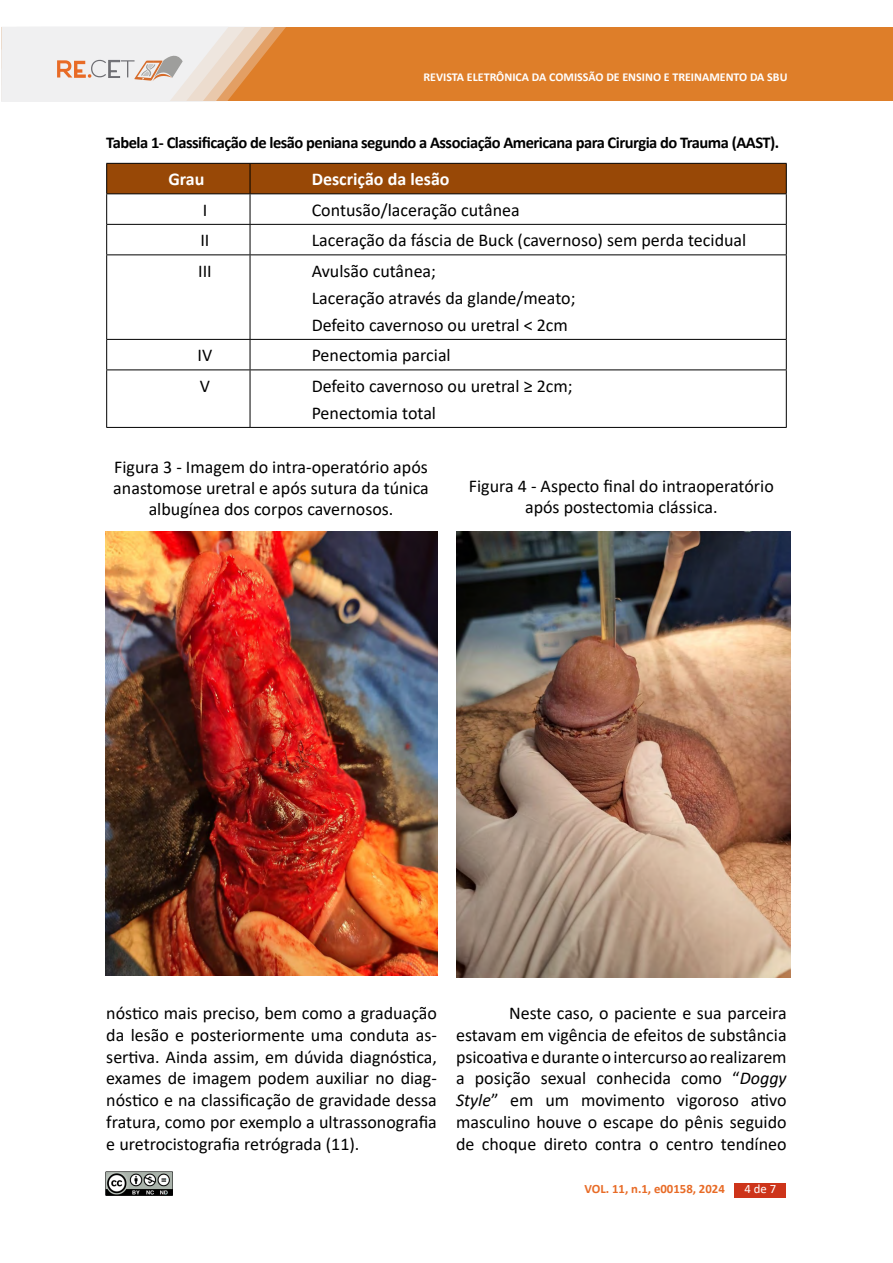
<style>
.page{position:relative;width:893px;height:1263px;background:#fff}
.page>*{position:absolute;margin:0;border:0;box-sizing:border-box;transform-origin:0 0}
.t1{font:18px/21.8px "Calibri";color:#000;text-align:justify}
.t2{font:700 18px "Calibri";color:#fff}
.t3{font:700 16.5px "Calibri";letter-spacing:-.03em;color:#000}
.t4{font:700 12.75px "Calibri";color:#e86b26}
.t5{font:12.75px "Calibri";color:#fff}
.t6{font:700 12px "Calibri";color:#fff}
.s1{font-style:italic}
</style>
<div class="page">
<div style="left:1px;top:28px;width:892px;height:73px;background:#de7e29"></div>
<svg style="left:1px;top:27px;width:285px;height:74px;background:#ead9cb"></svg>
<img style="left:105px;top:1171px;width:68px;height:25px">
<div style="left:734px;top:1183px;width:52px;height:14px;background:#cd341a"></div>
<hr style="left:106px;top:224px;width:144px;height:1px;background:#000">
<hr style="left:250px;top:224px;width:537px;height:1px;background:#000">
<hr style="left:106px;top:254px;width:144px;height:1px;background:#000">
<hr style="left:250px;top:254px;width:537px;height:1px;background:#000">
<hr style="left:106px;top:339px;width:144px;height:1px;background:#000">
<hr style="left:250px;top:339px;width:537px;height:1px;background:#000">
<hr style="left:106px;top:369px;width:144px;height:1px;background:#000">
<hr style="left:250px;top:369px;width:537px;height:1px;background:#000">
<hr style="left:106px;top:427px;width:144px;height:1px;background:#000">
<hr style="left:250px;top:427px;width:537px;height:1px;background:#000">
<hr style="left:106px;top:194px;width:1px;height:30px;background:#000">
<svg style="left:106px;top:225px;width:1px;height:29px"></svg>
<hr style="left:106px;top:255px;width:1px;height:84px;background:#000">
<svg style="left:106px;top:340px;width:1px;height:29px"></svg>
<hr style="left:106px;top:370px;width:1px;height:57px;background:#000">
<svg style="left:106px;top:163px;width:681px;height:31px;background:#904406"></svg>
<hr style="left:250px;top:194px;width:1px;height:30px;background:#000">
<hr style="left:786px;top:194px;width:1px;height:30px;background:#000">
<svg style="left:250px;top:225px;width:1px;height:29px"></svg>
<svg style="left:786px;top:225px;width:1px;height:29px"></svg>
<hr style="left:250px;top:255px;width:1px;height:84px;background:#000">
<hr style="left:786px;top:255px;width:1px;height:84px;background:#000">
<svg style="left:250px;top:340px;width:1px;height:29px"></svg>
<svg style="left:786px;top:340px;width:1px;height:29px"></svg>
<hr style="left:250px;top:370px;width:1px;height:57px;background:#000">
<hr style="left:786px;top:370px;width:1px;height:57px;background:#000">
<img style="left:105px;top:532px;width:333px;height:444px">
<img style="left:456px;top:532px;width:334px;height:445px">
<p class="t6" style="left:423px;top:69px;width:366px">REVISTA ELETRÔNICA DA COMISSÃO DE ENSINO E TREINAMENTO DA SBU</p>
<p class="t3" style="left:106px;top:131px;width:674px">Tabela 1- Classificação de lesão peniana segundo a Associação Americana para Cirurgia do Trauma (AAST).</p>
<p class="t2" style="left:168px;top:167px;width:38px">Grau</p>
<p class="t2" style="left:312px;top:167px;width:139px">Descrição da lesão</p>
<p class="t1" style="left:203px;top:199px;width:6px">I</p>
<p class="t1" style="left:312px;top:199px;width:210px">Contusão/laceração cutânea</p>
<p class="t1" style="left:200px;top:229px;width:11px">II</p>
<p class="t1" style="left:312px;top:229px;width:436px">Laceração da fáscia de Buck (cavernoso) sem perda tecidual</p>
<p class="t1" style="left:198px;top:260px;width:15px">III</p>
<p class="t1" style="left:312px;top:257px;width:265px;line-height:27px;text-align:left">Avulsão cutânea;<br>Laceração através da glande/meato;<br>Defeito cavernoso ou uretral &lt; 2cm</p>
<p class="t1" style="left:198px;top:344px;width:16px">IV</p>
<p class="t1" style="left:312px;top:344px;width:141px">Penectomia parcial</p>
<p class="t1" style="left:200px;top:375px;width:12px">V</p>
<p class="t1" style="left:312px;top:372px;width:263px;line-height:27px">Defeito cavernoso ou uretral ≥ 2cm;<br>Penectomia total</p>
<p class="t1" style="left:113px;top:456px;width:317px;line-height:21px;text-align:center">Figura 3 - Imagem do intra-operatório após anastomose uretral e após sutura da túnica albugínea dos corpos cavernosos.</p>
<p class="t1" style="left:469px;top:475px;width:306px;line-height:21px;text-align:center">Figura 4 - Aspecto final do intraoperatório após postectomia clássica.</p>
<p class="t1" style="left:106px;top:1002px;width:332px">nóstico mais preciso, bem como a graduação da lesão e posteriormente uma conduta as&shy;sertiva. Ainda assim, em dúvida diagnóstica, exames de imagem podem auxiliar no diag&shy;nóstico e na classificação de gravidade dessa fratura, como por exemplo a ultrassonografia e uretrocistografia retrógrada (11).</p>
<p class="t1" style="left:456px;top:1002px;width:332px;text-indent:53px">Neste caso, o paciente e sua parceira estavam em vigência de efeitos de substância psicoativa e durante o intercurso ao realizarem a posição sexual conhecida como “<span class="s1">Doggy Style</span>” em um movimento vigoroso ativo masculino houve o escape do pênis seguido de choque direto contra o centro tendíneo</p>
<p class="t4" style="left:584px;top:1180px;width:142px">VOL. 11, n.1, e00158, 2024</p>
<p class="t5" style="left:744px;top:1180px;width:33px">4 de 7</p>
</div>
